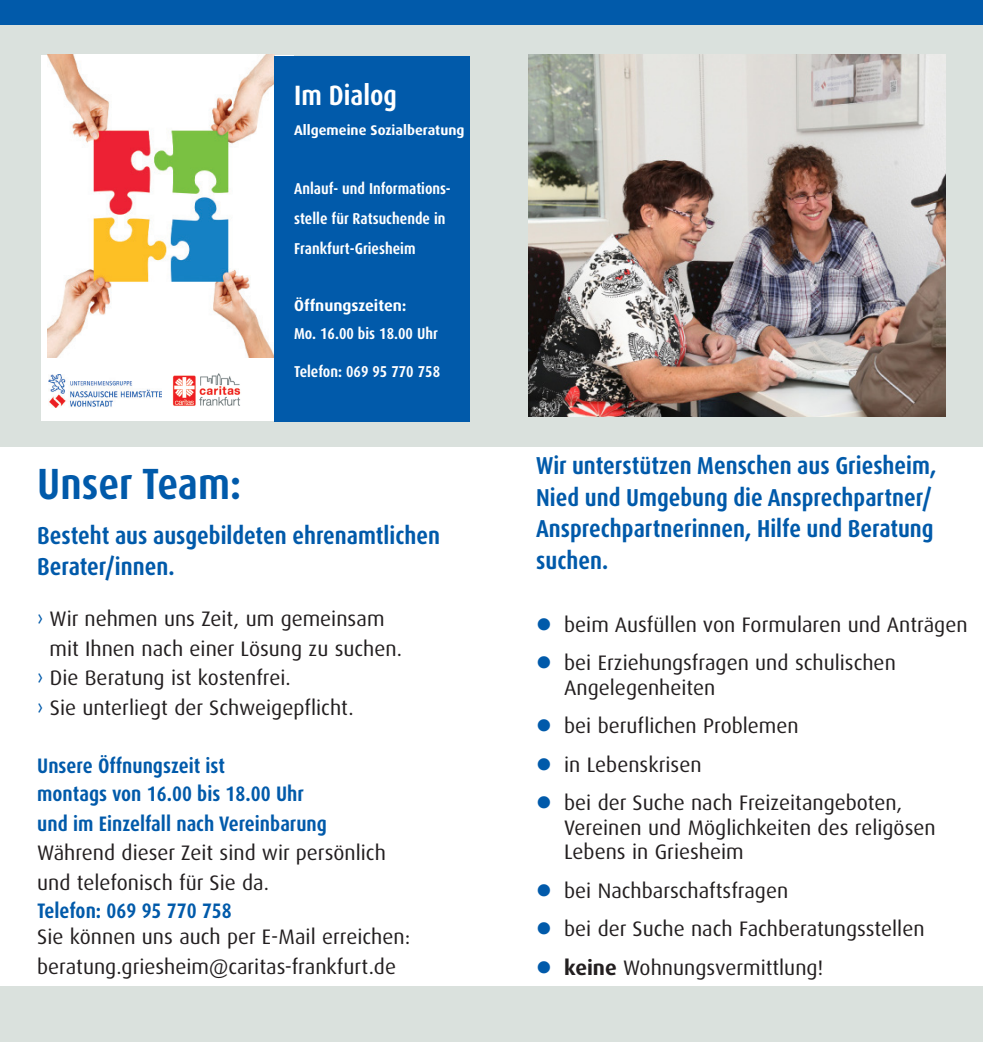
<style>
.page{position:relative;width:983px;height:1042px;background:#fff}
.page>*{position:absolute;margin:0;border:0;box-sizing:border-box;transform-origin:0 0}
.Body{font:700 condensed 43.75px "Dax OT";color:#015aaa}
.Body-2{font:700 condensed 28px "Dax OT";color:#fff}
.t1{font:700 condensed 24.5px/31.5px "Dax OT";color:#015aaa}
.Body-3{font:21px/24.5px "Dax OT";color:#231f20}
.Body-4{font:700 condensed 21px/28px "Dax OT";color:#015aaa}
.Body-5{font:700 condensed 15.75px/29.8px "Dax OT";color:#fff}
.Body-6{font:700 15.75px "Dax OT";color:#fff}
.Body-7{font:700 14px "Dax OT";color:#fff}
.s1{color:#015aaa}
.s2{font-weight:700}
</style>
<div class="page">
<div style="left:0;top:0;width:982px;height:446px;background:#dae1dd"></div>
<img style="left:528px;top:55px;width:417px;height:362px">
<div style="left:0;top:987px;width:982px;height:55px;background:#dae1dd"></div>
<div style="left:0;top:0;width:982px;height:25px;background:#015aaa"></div>
<div style="left:42px;top:55px;width:252px;height:365px;background:#fff"></div>
<img style="left:47px;top:55px;width:227px;height:302px">
<div style="left:274px;top:56px;width:196px;height:365px;background:#015aaa"></div>
<img style="left:172px;top:373px;width:69px;height:33px">
<img style="left:49px;top:375px;width:113px;height:32px">
<p class="Body-2" style="left:294px;top:77px;width:104px">Im Dialog</p>
<p class="Body-7" style="left:294px;top:121px;width:172px">Allgemeine Sozialberatung</p>
<p class="Body-5" style="left:294px;top:174px;width:158px">Anlauf- und Informations&shy;stelle für Ratsuchende in<br>Frankfurt-Griesheim</p>
<p class="Body-6" style="left:294px;top:296px;width:114px">Öffnungszeiten:</p>
<p class="Body-5" style="left:294px;top:319px;width:145px">Mo. 16.00 bis 18.00 Uhr</p>
<p class="Body-5" style="left:294px;top:357px;width:147px">Telefon: 069 95 770 758</p>
<p class="Body" style="left:37px;top:455px;width:205px">Unser Team:</p>
<p class="t1" style="left:37px;top:519px;width:404px">Besteht aus ausgebildeten ehrenamtlichen<br>Berater/innen.</p>
<p class="Body-3" style="left:49px;top:604px;width:354px;line-height:29.8px;text-indent:-12px"><span class="s1">›</span> Wir nehmen uns Zeit, um gemeinsam mit Ihnen nach einer Lösung zu suchen.</p>
<p class="Body-3" style="left:37px;top:663px;width:318px;line-height:29.8px"><span class="s1">›</span> Die Beratung ist kostenfrei.<br><span class="s1">›</span> Sie unterliegt der Schweigepflicht.</p>
<p class="Body-4" style="left:37px;top:752px;width:268px">Unsere Öffnungszeit ist<br>montags von 16.00 bis 18.00 Uhr</p>
<p class="Body-4" style="left:37px;top:809px;width:291px">und im Einzelfall nach Vereinbarung</p>
<p class="Body-3" style="left:37px;top:838px;width:350px;line-height:29.8px">Während dieser Zeit sind wir persönlich und telefonisch für Sie da.</p>
<p class="Body-4" style="left:37px;top:897px;width:196px">Telefon: 069 95 770 758</p>
<p class="Body-3" style="left:37px;top:925px;width:374px">Sie können uns auch per E-Mail erreichen:</p>
<p class="Body-3" style="left:37px;top:955px;width:360px">beratung.griesheim@caritas-frankfurt.de</p>
<p class="t1" style="left:536px;top:450px;width:401px">Wir unterstützen Menschen aus Griesheim, Nied und Umgebung die Ansprechpartner/ Ansprechpartnerinnen, Hilfe und Beratung suchen.</p>
<p class="Body-3" style="left:536px;top:612px;width:433px"><span class="s1">●</span> beim Ausfüllen von Formularen und Anträgen</p>
<p class="Body-3" style="left:564px;top:651px;width:333px;text-indent:-28px"><span class="s1">●</span> bei Erziehungsfragen und schulischen<br>Angelegenheiten</p>
<p class="Body-3" style="left:536px;top:714px;width:264px"><span class="s1">●</span> bei beruflichen Problemen</p>
<p class="Body-3" style="left:536px;top:752px;width:167px"><span class="s1">●</span> in Lebenskrisen</p>
<p class="Body-3" style="left:564px;top:791px;width:373px;text-indent:-28px"><span class="s1">●</span> bei der Suche nach Freizeitangeboten,<br>Vereinen und Möglichkeiten des religösen<br>Lebens in Griesheim</p>
<p class="Body-3" style="left:536px;top:878px;width:253px"><span class="s1">●</span> bei Nachbarschaftsfragen</p>
<p class="Body-3" style="left:536px;top:917px;width:390px"><span class="s1">●</span> bei der Suche nach Fachberatungsstellen</p>
<p class="Body-3" style="left:536px;top:955px;width:289px"><span class="s1">●</span> <span class="s2">keine</span> Wohnungsvermittlung!</p>
</div>
